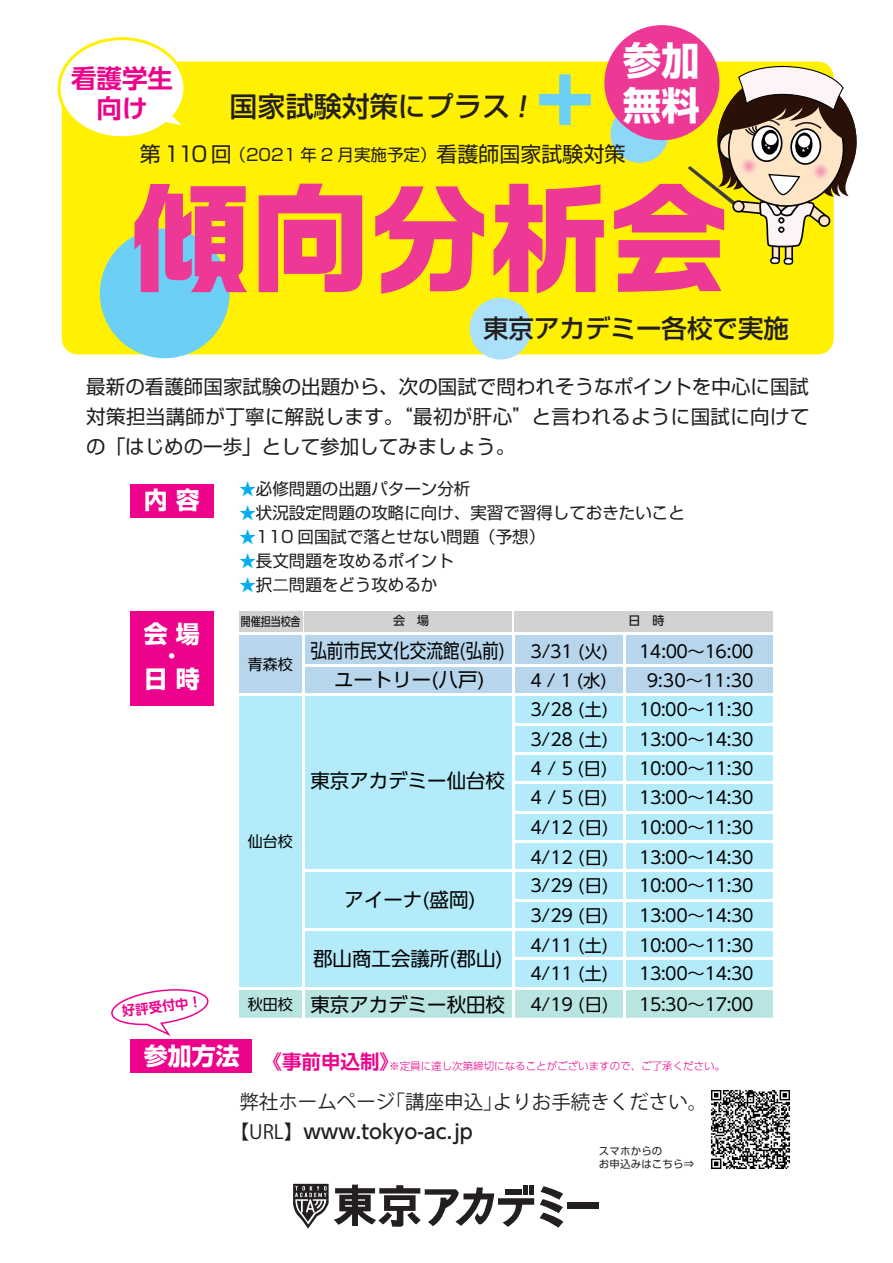
<style>
.page{position:relative;width:893px;height:1263px;background:#fff}
.page>*{position:absolute;margin:0;border:0;box-sizing:border-box;transform-origin:0 0}
.t1{font:700 119.4px "Ro G San Srf Std";color:#ed3896}
.t2{font:900 75.6px "Shin Go Pro";color:#6bcff6}
.t3{font:700 38.4px/44.2px "Shin Go Pro";color:#fff}
.t4{font:500 28.05px "Shin Go Pro";color:#231f20}
.t5{font:500 25.5px "Shin Go Pro";color:#231f20}
.t6{font:700 25.5px/30px "UD Shin Go Pr 6 De";color:#ed028c;text-align:center}
.t7{font:700 24px/22.5px "Shin Go Pro";color:#fff;text-align:center}
.t8{font:21px "Shin Go Pro";color:#231f20}
.t9{font:19.5px/30px "Shin Go Pro";letter-spacing:.02em;color:#231f20;text-align:justify}
.t10{font:19.5px "UD Shin Go Pr 6";color:#030303}
.t11{font:19.5px "Koz Go Pr 6 N";color:#231f20}
.t12{font:500 19.5px "UD Shin Go Pro";color:#231f20}
.t13{font:19.5px "UD Shin Go Pr 6";color:#030303;scale:.85 1}
.t14{font:17.4px/29.5px "UD Shin Go Pr 6";letter-spacing:-.02em;color:#030303;text-align:justify}
.t15{font:16.5px "Shin Go Pro";color:#231f20}
.t16{font:15px "UD Shin Go Pr 6";color:#030303}
.t17{font:700 13.35px "UD Shin M Go Pro De";color:#ed028c}
.t18{font:500 12px "UD Shin Go Pr 6";color:#231f20;scale:.83 1}
.t19{font:500 12px "UD Shin Go Pr 6";color:#231f20}
.t20{font:300 10.5px "UD Shin Go Pr 6";color:#ed028c}
.t21{font:10.5px/13.5px "UD Shin Go Pr 6";letter-spacing:.01em;color:#231f20}
.s1{font-size:16.5px}
.s2{color:#00aeef}
.s3{font-family:"Koz Go Pr 6 N"}
.s4{font-family:"UD Shin Go Pr 6 De";font-weight:700;font-size:19.5px}
.s5{font-family:"Koz Go Pr 6 N";font-weight:400}
</style>
<div class="page">
<div style="left:130px;top:484px;width:83px;height:33px;background:#ed028c"></div>
<div style="left:130px;top:611px;width:83px;height:94px;background:#ed028c"></div>
<svg style="left:540px;top:1186px;width:23px;height:42px"></svg>
<div style="left:568px;top:1202px;width:31px;height:7px;background:#231f20"></div>
<svg style="left:293px;top:1183px;width:241px;height:46px"></svg>
<div style="left:238px;top:633px;width:536px;height:64px;background:#b7d5eb;border:2px solid #fff"></div>
<div style="left:238px;top:694px;width:536px;height:296px;background:#b3ebfa;border:2px solid #fff"></div>
<div style="left:238px;top:988px;width:536px;height:31px;background:#b8e4e1;border:2px solid #fff"></div>
<hr style="left:303px;top:664px;width:470px;height:2px;background:#fff">
<hr style="left:238px;top:693px;width:535px;height:3px;background:#fff">
<hr style="left:512px;top:723px;width:261px;height:2px;background:#fff">
<hr style="left:512px;top:752px;width:261px;height:2px;background:#fff">
<hr style="left:513px;top:781px;width:260px;height:3px;background:#fff">
<hr style="left:513px;top:811px;width:260px;height:2px;background:#fff">
<hr style="left:513px;top:840px;width:260px;height:2px;background:#fff">
<hr style="left:303px;top:869px;width:470px;height:3px;background:#fff">
<hr style="left:512px;top:899px;width:261px;height:2px;background:#fff">
<hr style="left:303px;top:928px;width:470px;height:2px;background:#fff">
<hr style="left:512px;top:957px;width:261px;height:3px;background:#fff">
<hr style="left:238px;top:987px;width:535px;height:3px;background:#fff">
<hr style="left:512px;top:634px;width:2px;height:385px;background:#fff">
<hr style="left:623px;top:634px;width:2px;height:385px;background:#fff">
<div style="left:62px;top:62px;width:772px;height:292px;background:#fff101;border-radius:16px"></div>
<div style="left:610px;top:105px;width:59px;height:58px;background:#8dd7f7;border-radius:50%"></div>
<div style="left:604px;top:25px;width:115px;height:115px;background:#ed3896;border-radius:50%"></div>
<div style="left:100px;top:228px;width:130px;height:130px;background:#6bcff6;border-radius:50%"></div>
<div style="left:470px;top:298px;width:61px;height:61px;background:#aae0f9;border-radius:50%"></div>
<svg style="left:785px;top:249px;width:8px;height:11px"></svg>
<svg style="left:772px;top:249px;width:8px;height:10px"></svg>
<div style="left:784px;top:258px;width:8px;height:6px;background:#fff;border-radius:50%"></div>
<div style="left:784px;top:258px;width:9px;height:7px;border:1px solid #030303;border-radius:50%"></div>
<div style="left:771px;top:258px;width:8px;height:5px;background:#fff;border-radius:50%"></div>
<div style="left:770px;top:257px;width:10px;height:7px;border:2px solid #030303;border-radius:50%"></div>
<svg style="left:688px;top:60px;width:169px;height:189px"></svg>
<svg style="left:57px;top:37px;width:134px;height:104px"></svg>
<div style="left:819px;top:215px;width:11px;height:11px;background:#fee5c6;border-radius:50%"></div>
<div style="left:818px;top:215px;width:12px;height:12px;border:2px solid #030303;border-radius:50%"></div>
<div style="left:130px;top:1040px;width:122px;height:33px;background:#ed028c"></div>
<img style="left:711px;top:1090px;width:79px;height:79px">
<svg style="left:111px;top:989px;width:98px;height:47px"></svg>
<hr style="left:302px;top:634px;width:2px;height:385px;background:#fff">
<div style="left:239px;top:611px;width:63px;height:20px;background:#d1d2d4"></div>
<div style="left:304px;top:611px;width:208px;height:20px;background:#d1d2d4"></div>
<div style="left:514px;top:611px;width:258px;height:20px;background:#d1d2d4"></div>
<h3 class="t6" style="left:71px;top:63px;width:103px">看護学生向け</h3>
<h3 class="t4" style="left:230px;top:83px;width:282px">国家試験対策にプラス</h3>
<h2 class="t2" style="left:536px;top:41px;width:59px">+</h2>
<h3 class="t3" style="left:623px;top:35px;width:78px">参加無料</h3>
<p class="t8" style="left:140px;top:137px;width:487px">第 110回<span class="s1">（2021 年 2 月実施予定）</span>看護師国家試験対策</p>
<h1 class="t1" style="left:132px;top:156px;width:598px">傾向分析会</h1>
<h3 class="t5" style="left:483px;top:307px;width:308px">東京アカデミー各校で実施</h3>
<p class="t9" style="left:86px;top:369px;width:725px">最新の看護師国家試験の出題から、次の国試で問われそうなポイントを中心に国試対策担当講師が丁寧に解説します。“最初が肝心”と言われるように国試に向けての「はじめの一歩」として参加してみましょう。</p>
<h3 class="t7" style="left:144px;top:486px;width:57px">内 容</h3>
<p class="t15" style="left:239px;top:475px;width:232px"><span class="s2">★</span>必修問題の出題パターン分析</p>
<p class="t15" style="left:239px;top:499px;width:447px"><span class="s2">★</span>状況設定問題の攻略に向け、実習で習得しておきたいこと</p>
<p class="t15" style="left:239px;top:523px;width:307px"><span class="s2">★</span>110 回国試で落とせない問題（予想）</p>
<p class="t15" style="left:239px;top:547px;width:216px"><span class="s2">★</span>長文問題を攻めるポイント</p>
<p class="t15" style="left:239px;top:571px;width:199px"><span class="s2">★</span>択<span class="s3">二</span>問題をどう攻めるか</p>
<h3 class="t7" style="left:144px;top:620px;width:57px">会 場･<br>日 時</h3>
<p class="t17" style="left:121px;top:1000px;width:82px;rotate:-7deg">好評受付中！</p>
<p class="t18" style="left:241px;top:612px;width:73px">開催担当校舎</p>
<p class="t19" style="left:393px;top:611px;width:37px">会　場</p>
<p class="t19" style="left:628px;top:611px;width:37px">日　時</p>
<p class="t16" style="left:248px;top:653px;width:46px">青森校</p>
<p class="t16" style="left:248px;top:829px;width:46px">仙台校</p>
<p class="t16" style="left:248px;top:992px;width:46px">秋田校</p>
<p class="t13" style="left:310px;top:634px;width:230px">弘前市民文化交流館(弘前)</p>
<p class="t14" style="left:530px;top:636px;width:79px">3/31 (火)</p>
<p class="t10" style="left:334px;top:664px;width:152px">ユートリー(八戸)</p>
<p class="t14" style="left:530px;top:665px;width:79px">4 / 1 (水)<br>3/28 (土)<br>3/28 (土)</p>
<p class="t10" style="left:310px;top:765px;width:196px">東京アカデミー仙台校</p>
<p class="t14" style="left:530px;top:753px;width:80px">4/5(日)<br>4/5(日)<br>4/12 (日)<br>4/12 (日)</p>
<p class="t10" style="left:345px;top:884px;width:133px">アイーナ(盛岡)</p>
<p class="t14" style="left:530px;top:870px;width:80px">3/29 (日)<br>3/29 (日)</p>
<p class="t10" style="left:313px;top:942px;width:191px">郡山商工会議所(郡山)</p>
<p class="t14" style="left:530px;top:930px;width:79px;line-height:28.7px">4/11 (土)<br>4/11 (土)</p>
<p class="t10" style="left:310px;top:989px;width:196px">東京アカデミー秋田校</p>
<p class="t14" style="left:530px;top:989px;width:80px">4/19 (日)</p>
<p class="t14" style="left:639px;top:636px;width:116px;text-align:center">14:00～16:00<br>9:30～11:30<br>10:00～11:30<br>13:00～14:30<br>10:00～11:30<br>13:00～14:30<br>10:00～11:30<br>13:00～14:30</p>
<p class="t14" style="left:639px;top:870px;width:116px">10:00～11:30<br>13:00～14:30<br>10:00～11:30<br>13:00～14:30</p>
<p class="t14" style="left:639px;top:989px;width:116px">15:30～17:00</p>
<p class="t20" style="left:144px;top:1057px;width:583px"><sup>参加方法</sup> <span class="s4">《事前申込制》</span>※定員に達し次第締切になることがございますので、ご了承ください。</p>
<p class="t11" style="left:239px;top:1091px;width:469px">弊社ホームページ｢講座申込｣よりお手続きください。</p>
<p class="t12" style="left:230px;top:1116px;width:245px"><span class="s5">【URL】</span>www.tokyo-ac.jp</p>
<p class="t21" style="left:599px;top:1144px;width:97px">スマホからの<br>お申込みはこちら⇒</p>
</div>
